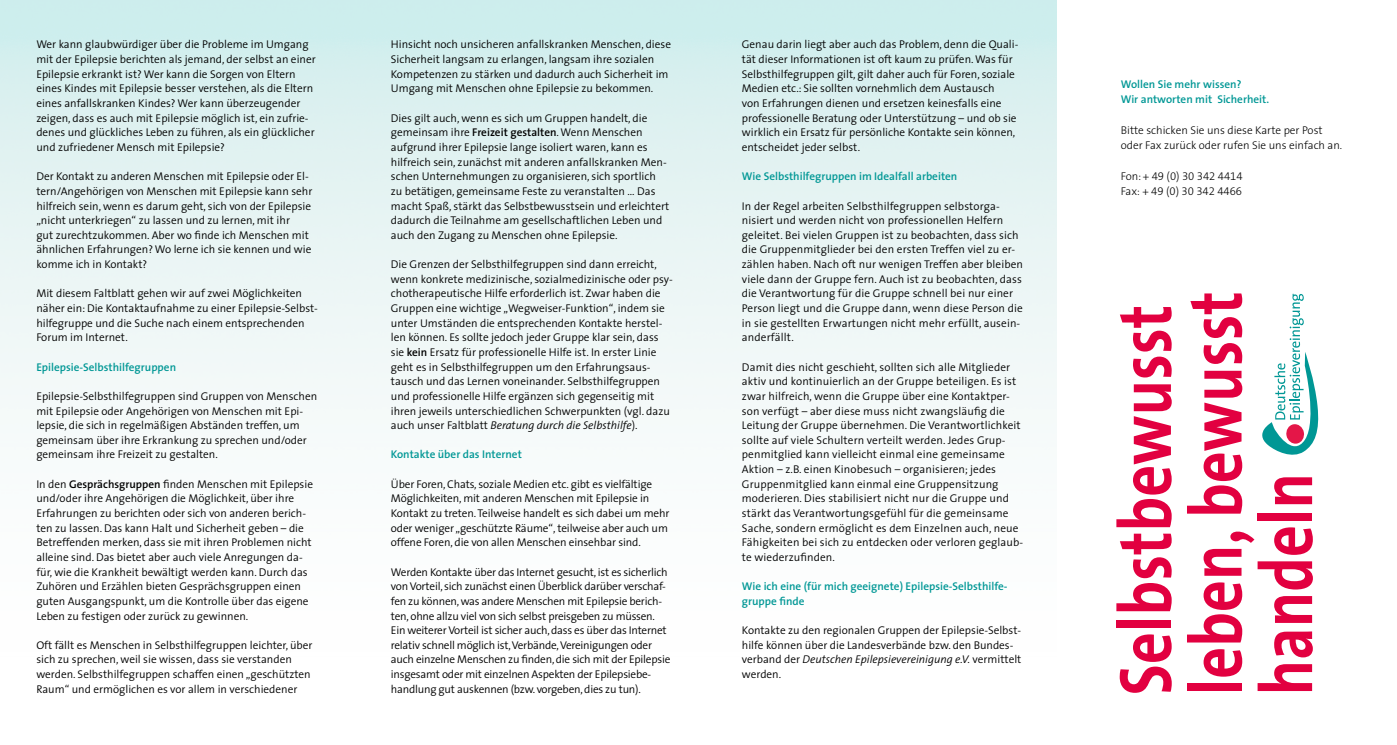
<style>
.page{position:relative;width:1397px;height:745px;background:#fff}
.page>*{position:absolute;margin:0;border:0;box-sizing:border-box;transform-origin:0 0}
.t1{font:700 74.62px/70.5px "The Sans";color:#e20040;scale:.83 1}
.t2{font:300 11.25px/14.6px "The Sans";color:#000}
.t3{font:300 11.25px/14.6px "The Sans";letter-spacing:-.02em;color:#000}
.t4{font:600 11.25px/14.6px "The Sans";color:#009795}
.t5{font:300 11.25px/15.2px "The Sans";color:#000}
.t6{font:11.25px/15.2px "The Sans Light Expert";color:#000}
.s1{font-weight:600}
.s2{font-style:italic}
.s3{font-family:"The Sans";font-weight:300}
</style>
<div class="page">
<svg style="left:1262px;top:293px;width:57px;height:162px"></svg>
<p class="t2" style="left:36px;top:37px;width:281px">Wer kann glaubwürdiger über die Probleme im Umgang mit der Epilepsie berichten als jemand, der selbst an einer Epilepsie erkrankt ist? Wer kann die Sorgen von Eltern eines Kindes mit Epilepsie besser verstehen, als die Eltern eines anfallskranken Kindes? Wer kann überzeugender zeigen, dass es auch mit Epilepsie möglich ist, ein zufrie&shy;denes und glückliches Leben zu führen, als ein glücklicher und zufriedener Mensch mit Epilepsie?</p>
<p class="t2" style="left:36px;top:169px;width:277px">Der Kontakt zu anderen Menschen mit Epilepsie oder El&shy;tern/Angehörigen von Menschen mit Epilepsie kann sehr hilfreich sein, wenn es darum geht, sich von der Epilepsie „nicht unterkriegen“ zu lassen und zu lernen, mit ihr<br>gut zurechtzukommen. Aber wo finde ich Menschen mit ähnlichen Erfahrungen? Wo lerne ich sie kennen und wie komme ich in Kontakt?</p>
<p class="t2" style="left:36px;top:286px;width:283px">Mit diesem Faltblatt gehen wir auf zwei Möglichkeiten näher ein: Die Kontaktaufnahme zu einer Epilepsie-Selbst&shy;hilfegruppe und die Suche nach einem entsprechenden Forum im Internet.</p>
<p class="t4" style="left:36px;top:359px;width:141px">Epilepsie-Selbsthilfegruppen</p>
<p class="t2" style="left:36px;top:388px;width:282px">Epilepsie-Selbsthilfegruppen sind Gruppen von Menschen mit Epilepsie oder Angehörigen von Menschen mit Epi&shy;lepsie, die sich in regelmäßigen Abständen treffen, um gemeinsam über ihre Erkrankung zu sprechen und/oder gemeinsam ihre Freizeit zu gestalten.</p>
<p class="t2" style="left:36px;top:476px;width:278px">In den <span class="s1">Gesprächsgruppen</span> finden Menschen mit Epilepsie und/oder ihre Angehörigen die Möglichkeit, über ihre Erfahrungen zu berichten oder sich von anderen berich&shy;ten zu lassen. Das kann Halt und Sicherheit geben – die Betreffenden merken, dass sie mit ihren Problemen nicht alleine sind. Das bietet aber auch viele Anregungen da&shy;für, wie die Krankheit bewältigt werden kann. Durch das Zuhören und Erzählen bieten Gesprächsgruppen einen guten Ausgangspunkt, um die Kontrolle über das eigene Leben zu festigen oder zurück zu gewinnen.</p>
<p class="t2" style="left:36px;top:637px;width:278px">Oft fällt es Menschen in Selbsthilfegruppen leichter, über sich zu sprechen, weil sie wissen, dass sie verstanden werden. Selbsthilfegruppen schaffen einen „geschützten Raum“ und ermöglichen es vor allem in verschiedener</p>
<p class="t2" style="left:391px;top:37px;width:281px">Hinsicht noch unsicheren anfallskranken Menschen, diese Sicherheit langsam zu erlangen, langsam ihre sozialen Kompetenzen zu stärken und dadurch auch Sicherheit im Umgang mit Menschen ohne Epilepsie zu bekommen.</p>
<p class="t2" style="left:391px;top:110px;width:280px">Dies gilt auch, wenn es sich um Gruppen handelt, die gemeinsam ihre <span class="s1">Freizeit gestalten</span>. Wenn Menschen aufgrund ihrer Epilepsie lange isoliert waren, kann es hilfreich sein, zunächst mit anderen anfallskranken Men&shy;schen Unternehmungen zu organisieren, sich sportlich zu betätigen, gemeinsame Feste zu veranstalten … Das macht Spaß, stärkt das Selbstbewusstsein und erleichtert dadurch die Teilnahme am gesellschaftlichen Leben und auch den Zugang zu Menschen ohne Epilepsie.</p>
<p class="t2" style="left:391px;top:256px;width:283px">Die Grenzen der Selbsthilfegruppen sind dann erreicht, wenn konkrete medizinische, sozialmedizinische oder psy&shy;chotherapeutische Hilfe erforderlich ist. Zwar haben die Gruppen eine wichtige „Wegweiser-Funktion“, indem sie unter Umständen die entsprechenden Kontakte herstel&shy;len können. Es sollte jedoch jeder Gruppe klar sein, dass sie <span class="s1">kein</span> Ersatz für professionelle Hilfe ist. In erster Linie geht es in Selbsthilfegruppen um den Erfahrungsaus&shy;tausch und das Lernen voneinander. Selbsthilfegruppen und professionelle Hilfe ergänzen sich gegenseitig mit ihren jeweils unterschiedlichen Schwerpunkten (vgl. dazu auch unser Faltblatt <span class="s2">Beratung durch die Selbsthilfe</span>).</p>
<p class="t4" style="left:391px;top:446px;width:132px">Kontakte über das Internet</p>
<p class="t2" style="left:391px;top:476px;width:280px">Über Foren, Chats, soziale Medien etc. gibt es vielfältige Möglichkeiten, mit anderen Menschen mit Epilepsie in Kontakt zu treten. Teilweise handelt es sich dabei um mehr oder weniger „geschützte Räume“, teilweise aber auch um offene Foren, die von allen Menschen einsehbar sind.</p>
<p class="t3" style="left:391px;top:563px;width:281px">Werden Kontakte über das Internet gesucht, ist es sicherlich von Vorteil, sich zunächst einen Überblick darüber verschaf&shy;fen zu können, was andere Menschen mit Epilepsie berich&shy;ten, ohne allzu viel von sich selbst preisgeben zu müssen.<br>Ein weiterer Vorteil ist sicher auch, dass es über das Internet relativ schnell möglich ist, Verbände, Vereinigungen oder auch einzelne Menschen zu finden, die sich mit der Epilepsie insgesamt oder mit einzelnen Aspekten der Epilepsiebe&shy;handlung gut auskennen (bzw. vorgeben, dies zu tun).</p>
<p class="t2" style="left:741px;top:37px;width:278px">Genau darin liegt aber auch das Problem, denn die Quali&shy;tät dieser Informationen ist oft kaum zu prüfen. Was für Selbsthilfegruppen gilt, gilt daher auch für Foren, soziale Medien etc.: Sie sollten vornehmlich dem Austausch<br>von Erfahrungen dienen und ersetzen keinesfalls eine professionelle Beratung oder Unterstützung – und ob sie wirklich ein Ersatz für persönliche Kontakte sein können, entscheidet jeder selbst.</p>
<p class="t4" style="left:741px;top:169px;width:217px">Wie Selbsthilfegruppen im Idealfall arbeiten</p>
<p class="t2" style="left:741px;top:198px;width:282px">In der Regel arbeiten Selbsthilfegruppen selbstorga&shy;nisiert und werden nicht von professionellen Helfern geleitet. Bei vielen Gruppen ist zu beobachten, dass sich die Gruppenmitglieder bei den ersten Treffen viel zu er&shy;zählen haben. Nach oft nur wenigen Treffen aber bleiben viele dann der Gruppe fern. Auch ist zu beobachten, dass die Verantwortung für die Gruppe schnell bei nur einer Person liegt und die Gruppe dann, wenn diese Person die in sie gestellten Erwartungen nicht mehr erfüllt, ausein&shy;anderfällt.</p>
<p class="t2" style="left:741px;top:359px;width:283px">Damit dies nicht geschieht, sollten sich alle Mitglieder aktiv und kontinuierlich an der Gruppe beteiligen. Es ist zwar hilfreich, wenn die Gruppe über eine Kontaktper&shy;son verfügt – aber diese muss nicht zwangsläufig die Leitung der Gruppe übernehmen. Die Verantwortlichkeit sollte auf viele Schultern verteilt werden. Jedes Grup&shy;penmitglied kann vielleicht einmal eine gemeinsame Aktion – z.B. einen Kinobesuch – organisieren; jedes Gruppenmitglied kann einmal eine Gruppensitzung moderieren. Dies stabilisiert nicht nur die Gruppe und stärkt das Verantwortungsgefühl für die gemeinsame Sache, sondern ermöglicht es dem Einzelnen auch, neue Fähigkeiten bei sich zu entdecken oder verloren geglaub&shy;te wiederzufinden.</p>
<p class="t4" style="left:741px;top:578px;width:267px">Wie ich eine (für mich geeignete) Epilepsie-Selbsthilfe&shy;gruppe finde</p>
<p class="t2" style="left:741px;top:622px;width:281px">Kontakte zu den regionalen Gruppen der Epilepsie-Selbst&shy;hilfe können über die Landesverbände bzw. den Bundes&shy;verband der <span class="s2">Deutschen Epilepsievereinigung e.V.</span> vermittelt werden.</p>
<p class="t4" style="left:1120px;top:76px;width:150px;line-height:15.2px">Wollen Sie mehr wissen?<br>Wir antworten mit Sicherheit.</p>
<p class="t5" style="left:1120px;top:122px;width:223px">Bitte schicken Sie uns diese Karte per Post oder Fax zurück oder rufen Sie uns einfach an.</p>
<p class="t6" style="left:1120px;top:168px;width:123px"><span class="s3">Fon:</span> + 49 (0) 30 342 4414<br><span class="s3">Fax:</span> + 49 (0) 30 342 4466</p>
<h1 class="t1" style="left:1108px;top:694px;width:488px;rotate:-90deg">Selbstbewusst leben, bewusst handeln</h1>
</div>
